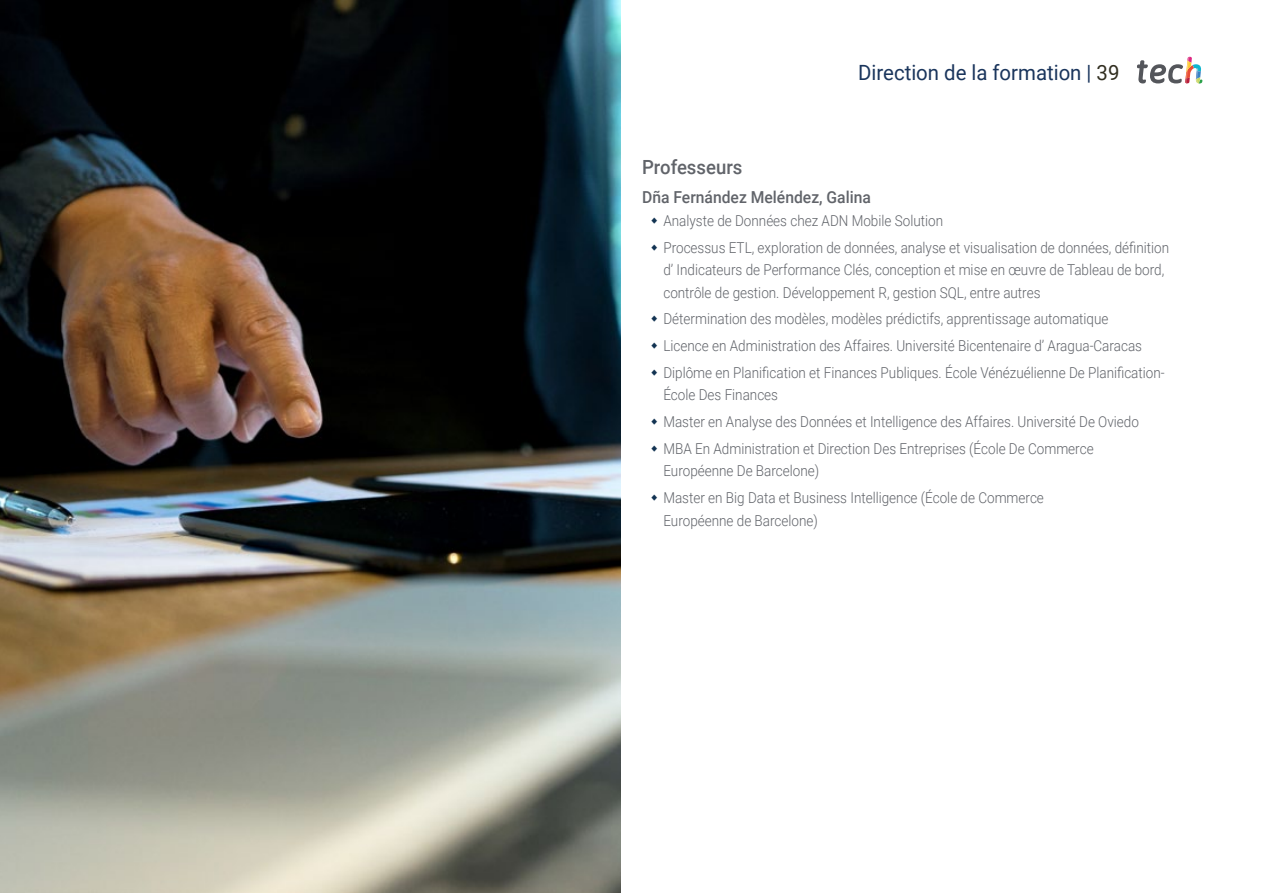
<style>
.page{position:relative;width:1263px;height:893px;background:#fff}
.page>*{position:absolute;margin:0;border:0;box-sizing:border-box;transform-origin:0 0}
.t1{font:21px "Roboto";color:#1a355c}
.t2{font:500 19.5px "Roboto";color:#61646a;scale:.95 1}
.t3{font:500 16.5px "Roboto";color:#61646a;scale:.95 1}
.t4{font:300 15px/26.7px "Roboto";color:#61646a;scale:.9 1}
.s1{color:#312e20}
</style>
<div class="page">
<img style="left:0;top:0;width:621px;height:893px">
<svg style="left:1137px;top:57px;width:65px;height:27px"></svg>
<h1 class="t1" style="left:858px;top:57px;width:263px">Direction de la formation | <span class="s1">39</span></h1>
<h2 class="t2" style="left:642px;top:153px;width:107px">Professeurs</h2>
<p class="t3" style="left:642px;top:186px;width:242px">Dña Fernández Meléndez, Galina</p>
<p class="t4" style="left:663px;top:207px;width:564px">Analyste de Données chez ADN Mobile Solution<br>Processus ETL, exploration de données, analyse et visualisation de données, définition</p>
<p class="t4" style="left:663px;top:258px;width:558px;line-height:22.5px">d’ Indicateurs de Performance Clés, conception et mise en œuvre de Tableau de bord, contrôle de gestion. Développement R, gestion SQL, entre autres</p>
<p class="t4" style="left:663px;top:305px;width:559px">Détermination des modèles, modèles prédictifs, apprentissage automatique<br>Licence en Administration des Affaires. Université Bicentenaire d’ Aragua-Caracas<br>Diplôme en Planification et Finances Publiques. École Vénézuélienne De Planification-</p>
<p class="t4" style="left:663px;top:381px;width:530px">École Des Finances<br>Master en Analyse des Données et Intelligence des Affaires. Université De Oviedo<br>MBA En Administration et Direction Des Entreprises (École De Commerce</p>
<p class="t4" style="left:663px;top:457px;width:424px">Européenne De Barcelone)<br>Master en Big Data et Business Intelligence (École de Commerce</p>
<p class="t4" style="left:663px;top:506px;width:173px">Européenne de Barcelone)</p>
</div>
